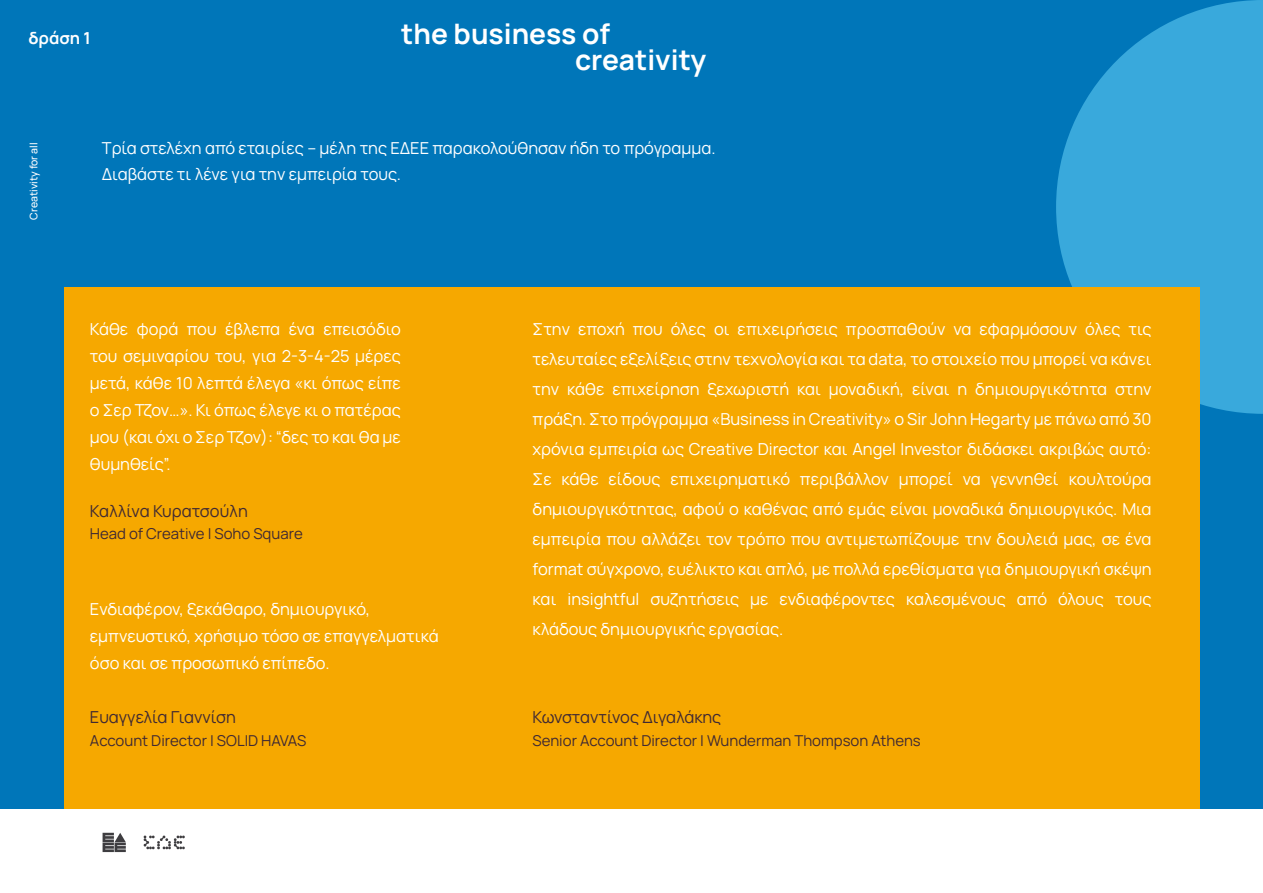
<style>
.page{position:relative;width:1263px;height:893px;background:#fff}
.page>*{position:absolute;margin:0;border:0;box-sizing:border-box;transform-origin:0 0}
.t1{font:700 28.2px/26.2px "Manrope";color:#fff}
.t2{font:16.5px/30px "Manrope";color:#fff}
.t3{font:16.5px "Manrope";color:#3f2933}
.t4{font:16.5px "Manrope";letter-spacing:-.02em;color:#3f2933}
.t5{font:700 16.5px "Manrope";color:#fff}
.t6{font:15px "Manrope";color:#3f2933}
.t7{font:500 10.5px "Manrope";color:#fff}
</style>
<div class="page">
<div style="left:0;top:0;width:1263px;height:809px;background:#0076b9"></div>
<svg style="left:1056px;top:0;width:207px;height:414px;background:#30a1d6"></svg>
<div style="left:64px;top:287px;width:1135px;height:522px;background:#f6a800"></div>
<svg style="left:103px;top:833px;width:23px;height:19px"></svg>
<svg style="left:143px;top:835px;width:42px;height:14px"></svg>
<p class="t5" style="left:28px;top:26px;width:64px">δράση 1</p>
<h1 class="t1" style="left:575px;top:19px;width:133px;text-indent:-174px">the business of creativity</h1>
<p class="t7" style="left:26px;top:220px;width:79px;rotate:-90deg">Creativity for all</p>
<p class="t2" style="left:102px;top:135px;width:615px;line-height:25.5px">Τρία στελέχη από εταιρίες – μέλη της ΕΔΕΕ παρακολούθησαν ήδη το πρόγραμμα.<br>Διαβάστε τι λένε για την εμπειρία τους.</p>
<p class="t2" style="left:90px;top:314px;width:312px;line-height:27px;text-align:justify">Κάθε φορά που έβλεπα ένα επεισόδιο του σεμιναρίου του, για 2-3-4-25 μέρες μετά, κάθε 10 λεπτά έλεγα «κι όπως είπε ο Σερ Τζον…». Κι όπως έλεγε κι ο πατέρας μου (και όχι ο Σερ Τζον): “δες το και θα με θυμηθείς”.</p>
<p class="t2" style="left:533px;top:313px;width:620px;text-align:justify">Στην εποχή που όλες οι επιχειρήσεις προσπαθούν να εφαρμόσουν όλες τις τελευταίες εξελίξεις στην τεχνολογία και τα data, το στοιχείο που μπορεί να κάνει την κάθε επιχείρηση ξεχωριστή και μοναδική, είναι η δημιουργικότητα στην πράξη. Στο πρόγραμμα «Business in Creativity» ο Sir John Hegarty με πάνω από 30 χρόνια εμπειρία ως Creative Director και Angel Investor διδάσκει ακριβώς αυτό:<br>Σε κάθε είδους επιχειρηματικό περιβάλλον μπορεί να γεννηθεί κουλτούρα δημιουργικότητας, αφού ο καθένας από εμάς είναι μοναδικά δημιουργικός. Μια εμπειρία που αλλάζει τον τρόπο που αντιμετωπίζουμε την δουλειά μας, σε ένα format σύγχρονο, ευέλικτο και απλό, με πολλά ερεθίσματα για δημιουργική σκέψη και insightful συζητήσεις με ενδιαφέροντες καλεσμένους από όλους τους κλάδους δημιουργικής εργασίας.</p>
<p class="t3" style="left:90px;top:499px;width:159px">Καλλίνα Κυρατσούλη</p>
<p class="t6" style="left:90px;top:523px;width:214px">Head of Creative | Soho Square</p>
<p class="t2" style="left:90px;top:595px;width:350px;line-height:27px">Ενδιαφέρον, ξεκάθαρο, δημιουργικό, εμπνευστικό, χρήσιμο τόσο σε επαγγελματικά όσο και σε προσωπικό επίπεδο.</p>
<p class="t3" style="left:90px;top:706px;width:148px">Ευαγγελία Γιαννίση</p>
<p class="t6" style="left:90px;top:730px;width:218px">Account Director | SOLID HAVAS</p>
<p class="t4" style="left:533px;top:706px;width:190px">Κωνσταντίνος Διγαλάκης</p>
<p class="t6" style="left:533px;top:730px;width:390px">Senior Account Director | Wunderman Thompson Athens</p>
</div>
